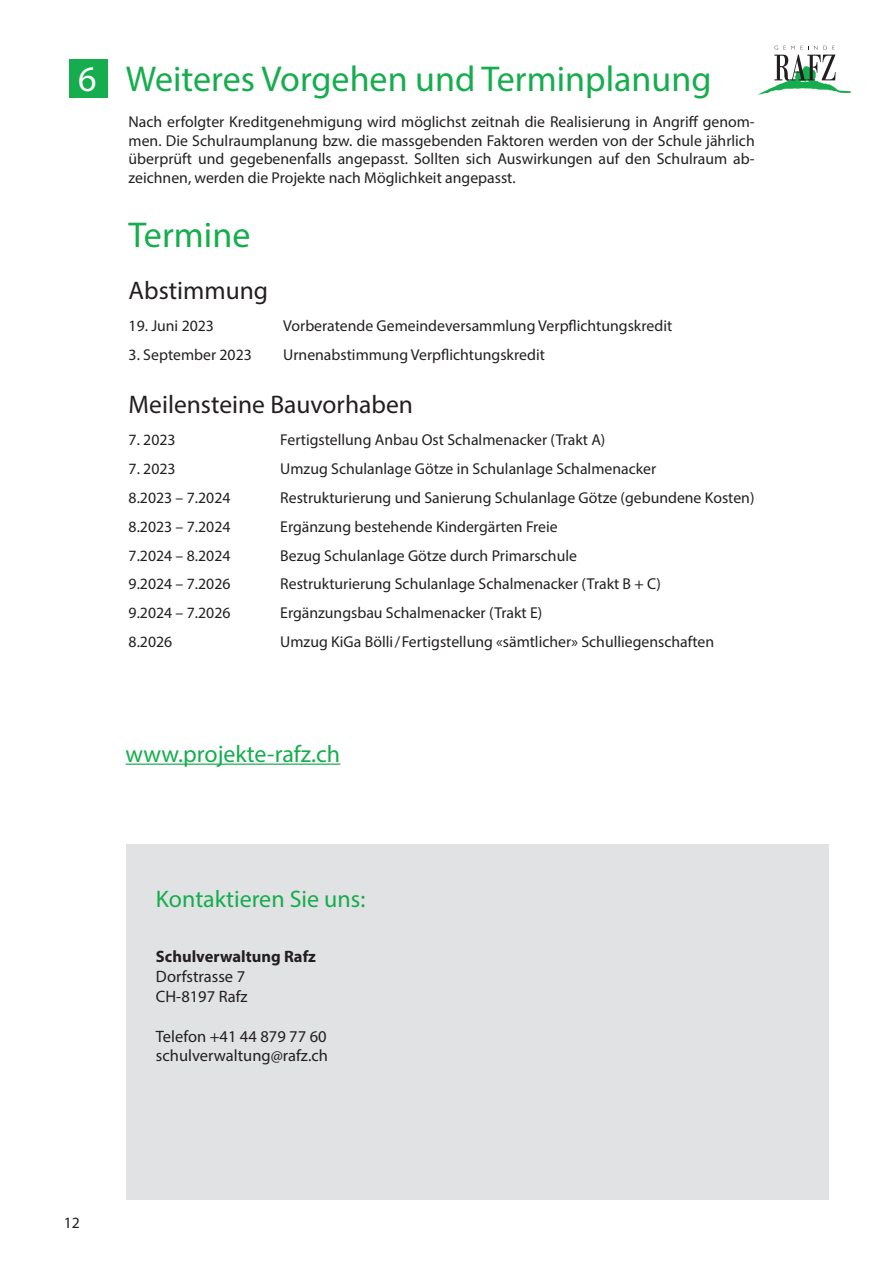
<style>
.page{position:relative;width:893px;height:1263px;background:#fff}
.page>*{position:absolute;margin:0;border:0;box-sizing:border-box;transform-origin:0 0}
.t1{font:36px "Myriad Pro";color:#15ad4d}
.t2{font:25.5px "Myriad Pro";color:#231f20}
.t3{font:24px "Myriad Pro";color:#15ad4d}
.t4{font:16.5px/19.8px "Myriad Pro";color:#231f20}
.t5{font:700 16.5px "Myriad Pro";color:#231f20}
.t6{font:15.75px/18.9px "Myriad Pro";color:#231f20;text-align:justify}
.s1{color:#fff}
</style>
<div class="page">
<div style="left:69px;top:60px;width:38px;height:38px;background:#15ad4d"></div>
<svg style="left:758px;top:46px;width:93px;height:49px"></svg>
<div style="left:126px;top:844px;width:703px;height:355px;background:#e1e2e4"></div>
<hr style="left:126px;top:763px;width:214px;height:2px;background:#15ad4d">
<h1 class="t1" style="left:78px;top:57px;width:635px"><span class="s1">6</span> Weiteres Vorgehen und Terminplanung</h1>
<p class="t6" style="left:129px;top:112px;width:628px">Nach erfolgter Kreditgenehmigung wird möglichst zeitnah die Realisierung in Angriff genom&shy;men. Die Schulraumplanung bzw. die massgebenden Faktoren werden von der Schule jährlich überprüft und gegebenenfalls angepasst. Sollten sich Auswirkungen auf den Schulraum ab&shy;zeichnen, werden die Projekte nach Möglichkeit angepasst.</p>
<h1 class="t1" style="left:129px;top:213px;width:123px">Termine</h1>
<h2 class="t2" style="left:129px;top:275px;width:141px">Abstimmung</h2>
<p class="t6" style="left:129px;top:316px;width:87px">19. Juni 2023</p>
<p class="t6" style="left:283px;top:316px;width:391px">Vorberatende Gemeindeversammlung Verpflichtungskredit</p>
<p class="t6" style="left:129px;top:345px;width:125px">3. September 2023</p>
<p class="t6" style="left:283px;top:345px;width:263px">Urnenabstimmung Verpflichtungskredit</p>
<h2 class="t2" style="left:129px;top:389px;width:286px">Meilensteine Bauvorhaben</h2>
<p class="t6" style="left:129px;top:430px;width:48px">7. 2023</p>
<p class="t6" style="left:280px;top:430px;width:327px">Fertigstellung Anbau Ost Schalmenacker (Trakt A)</p>
<p class="t6" style="left:129px;top:459px;width:48px">7. 2023</p>
<p class="t6" style="left:280px;top:459px;width:377px">Umzug Schulanlage Götze in Schulanlage Schalmenacker</p>
<p class="t6" style="left:129px;top:488px;width:103px">8.2023 – 7.2024</p>
<p class="t6" style="left:280px;top:488px;width:476px">Restrukturierung und Sanierung Schulanlage Götze (gebundene Kosten)</p>
<p class="t6" style="left:129px;top:517px;width:103px">8.2023 – 7.2024</p>
<p class="t6" style="left:280px;top:517px;width:279px">Ergänzung bestehende Kindergärten Freie</p>
<p class="t6" style="left:129px;top:546px;width:103px">7.2024 – 8.2024</p>
<p class="t6" style="left:280px;top:546px;width:298px">Bezug Schulanlage Götze durch Primarschule</p>
<p class="t6" style="left:129px;top:574px;width:103px">9.2024 – 7.2026</p>
<p class="t6" style="left:280px;top:574px;width:382px">Restrukturierung Schulanlage Schalmenacker (Trakt B + C)</p>
<p class="t6" style="left:129px;top:603px;width:103px">9.2024 – 7.2026</p>
<p class="t6" style="left:280px;top:603px;width:264px">Ergänzungsbau Schalmenacker (Trakt E)</p>
<p class="t6" style="left:129px;top:632px;width:45px">8.2026</p>
<p class="t6" style="left:280px;top:632px;width:435px">Umzug KiGa Bölli/Fertigstellung «sämtlicher» Schulliegenschaften</p>
<h3 class="t3" style="left:126px;top:739px;width:216px">www.projekte-rafz.ch</h3>
<h3 class="t3" style="left:156px;top:884px;width:211px">Kontaktieren Sie uns:</h3>
<p class="t6" style="left:64px;top:1213px;width:18px">12</p>
<p class="t5" style="left:156px;top:946px;width:162px">Schulverwaltung Rafz</p>
<p class="t4" style="left:156px;top:966px;width:93px">Dorfstrasse 7<br>CH-8197 Rafz</p>
<p class="t4" style="left:156px;top:1026px;width:174px">Telefon +41 44 879 77 60 schulverwaltung@rafz.ch</p>
</div>
